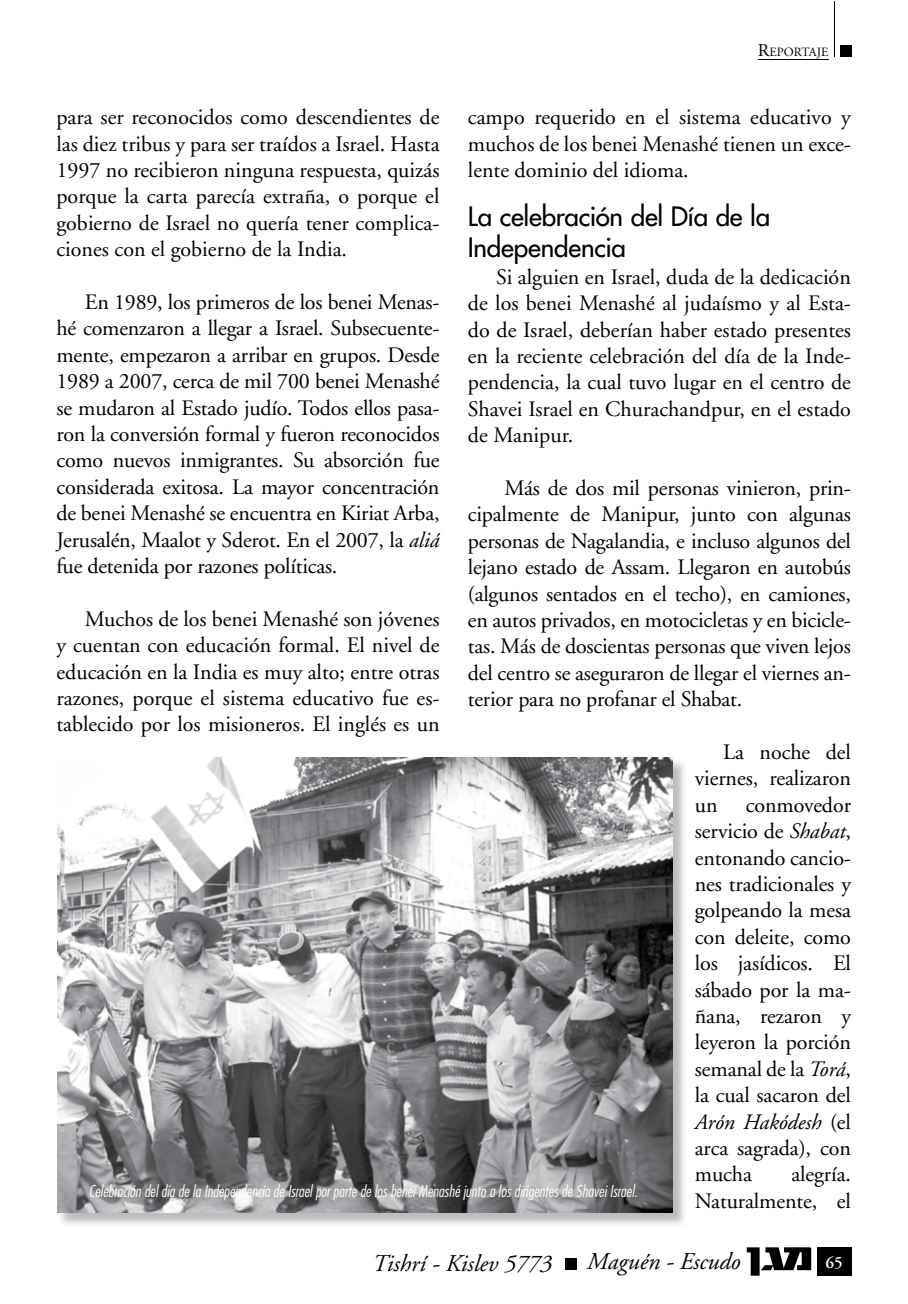
<style>
.page{position:relative;width:908px;height:1304px;background:#fff}
.page>*{position:absolute;margin:0;border:0;box-sizing:border-box;transform-origin:0 0}
.t1{font:26px/31.2px "Futura";letter-spacing:-.01em;color:#000}
.t2{font:italic 24px "Adobe Garamond";color:#000}
.t3{font:22px/26.4px "Adobe Garamond";letter-spacing:-.005em;color:#000;text-align:justify}
.t4{font:600 17px "Adobe Garamond";color:#fff}
.t5{font:italic 300 condensed 16px "Futura";color:#fff}
.t6{font:12.6px "Adobe Garamond";color:#000}
.s1{font-size:18px}
.s2{font-style:italic}
</style>
<div class="page">
<div style="left:839px;top:45px;width:11px;height:12px;background:#000"></div>
<hr style="left:833px;top:2px;width:1px;height:55px;background:#000">
<div style="left:816px;top:1247px;width:34px;height:29px;background:#000"></div>
<svg style="left:746px;top:1247px;width:64px;height:29px"></svg>
<div style="left:564px;top:1258px;width:12px;height:11px;background:#000"></div>
<hr style="left:757px;top:59px;width:71px;height:1px;background:#000">
<img style="left:59px;top:760px;width:626px;height:465px">
<img style="left:57px;top:758px;width:614px;height:454px">
<p class="t6" style="left:757px;top:46px;width:72px"><span class="s1">R</span>EPORTAJE</p>
<p class="t3" style="left:56px;top:105px;width:384px">para ser reconocidos como descendientes de las diez tribus y para ser traídos a Israel. Hasta 1997 no recibieron ninguna respuesta, quizás porque la carta parecía extraña, o porque el gobierno de Israel no quería tener complica&shy;ciones con el gobierno de la India.</p>
<p class="t3" style="left:56px;top:289px;width:384px;text-indent:28px">En 1989, los primeros de los benei Menas&shy;hé comenzaron a llegar a Israel. Subsecuente&shy;mente, empezaron a arribar en grupos. Desde 1989 a 2007, cerca de mil 700 benei Menashé se mudaron al Estado judío. Todos ellos pasa&shy;ron la conversión formal y fueron reconocidos como nuevos inmigrantes. Su absorción fue considerada exitosa. La mayor concentración de benei Menashé se encuentra en Kiriat Arba, Jerusalén, Maalot y Sderot. En el 2007, la <span class="s2">aliá </span>fue detenida por razones políticas.</p>
<p class="t3" style="left:56px;top:606px;width:384px;text-indent:28px">Muchos de los benei Menashé son jóvenes y cuentan con educación formal. El nivel de educación en la India es muy alto; entre otras razones, porque el sistema educativo fue es&shy;tablecido por los misioneros. El inglés es un</p>
<p class="t3" style="left:467px;top:105px;width:384px">campo requerido en el sistema educativo y muchos de los benei Menashé tienen un exce&shy;lente dominio del idioma.</p>
<p class="t1" style="left:467px;top:201px;width:303px">La celebración del Día de la<br>Independencia</p>
<p class="t3" style="left:467px;top:264px;width:384px;text-indent:28px">Si alguien en Israel, duda de la dedicación de los benei Menashé al judaísmo y al Esta&shy;do de Israel, deberían haber estado presentes en la reciente celebración del día de la Inde&shy;pendencia, la cual tuvo lugar en el centro de Shavei Israel en Churachandpur, en el estado de Manipur.</p>
<p class="t3" style="left:467px;top:475px;width:384px;text-indent:36px">Más de dos mil personas vinieron, prin&shy;cipalmente de Manipur, junto con algunas personas de Nagalandia, e incluso algunos del lejano estado de Assam. Llegaron en autobús (algunos sentados en el techo), en camiones, en autos privados, en motocicletas y en bicicle&shy;tas. Más de doscientas personas que viven lejos del centro se aseguraron de llegar el viernes an&shy;terior para no profanar el Shabat.</p>
<p class="t3" style="left:694px;top:739px;width:157px;text-indent:28px">La noche del viernes, realizaron un</p>
<p class="t3" style="left:694px;top:792px;width:158px;text-indent:51px">conmovedor servicio de <span class="s2">Shabat</span>, entonando cancio&shy;nes tradicionales y golpeando la mesa con deleite, como los jasídicos. El sábado por la ma&shy;ñana, rezaron y leyeron la porción semanal de la <span class="s2">Torá</span>, la cual sacaron del <span class="s2">Arón Hakódesh</span> (el arca sagrada), con mucha</p>
<p class="t3" style="left:694px;top:1162px;width:157px;text-align:right">alegría.<br>Naturalmente, el</p>
<p class="t5" style="left:89px;top:1182px;width:550px">Celebración del día de la Independencia de Israel por parte de los benei Menashé junto a los dirigentes de Shavei Israel.</p>
<p class="t2" style="left:372px;top:1250px;width:181px">Tishrí - Kislev 5773</p>
<p class="t2" style="left:587px;top:1249px;width:155px">Maguén - Escudo</p>
<p class="t4" style="left:825px;top:1253px;width:19px">65</p>
</div>
